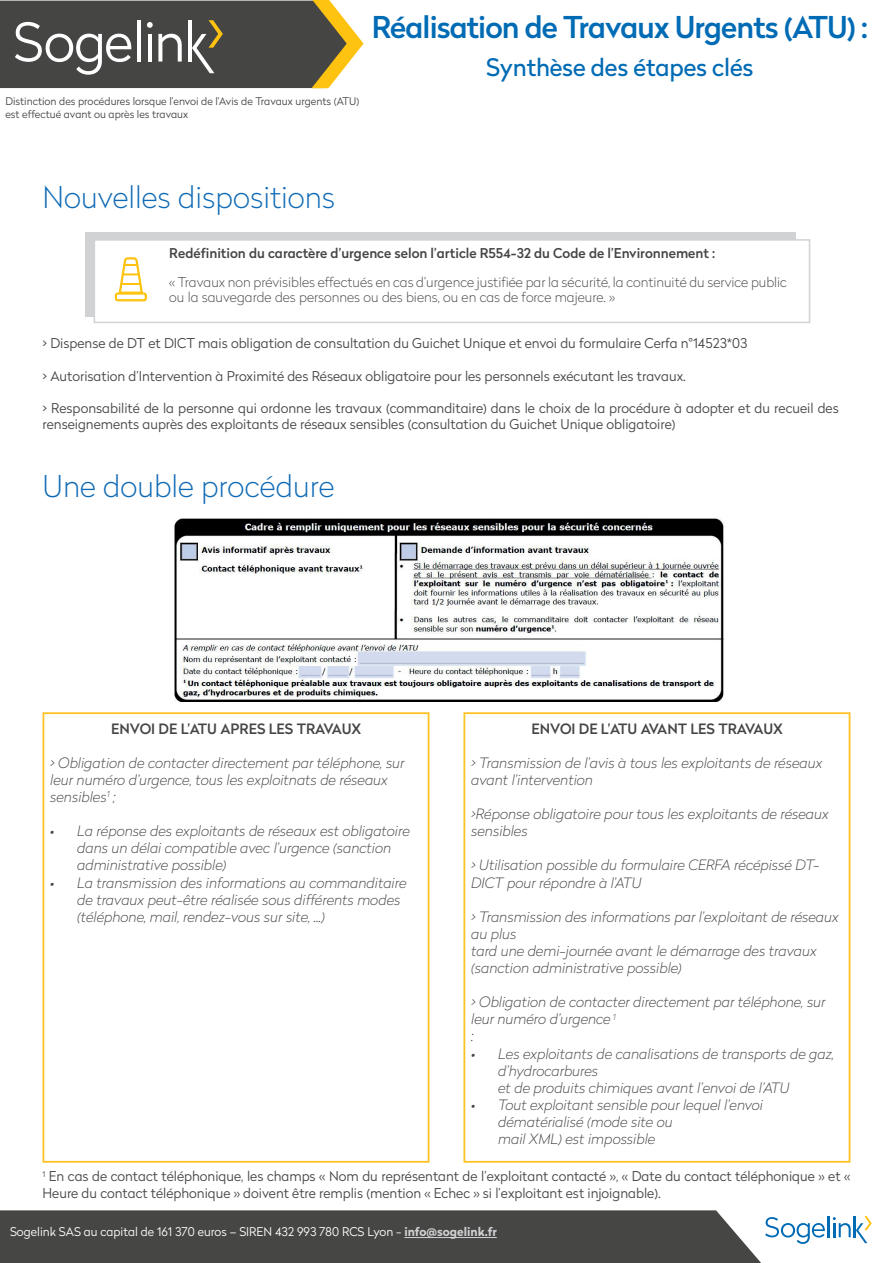
<style>
.page{position:relative;width:893px;height:1263px;background:#fff}
.page>*{position:absolute;margin:0;border:0;box-sizing:border-box;transform-origin:0 0}
.t1{font:100 30px "Radikal";color:#0f6ab5}
.t2{font:500 30px "Radikal";letter-spacing:-.03em;color:#006bb5}
.t3{font:24px "Radikal";letter-spacing:-.01em;color:#006bb5}
.t4{font:italic 100 14.25px/17.1px "Radikal";color:#454644}
.t5{font:500 14.25px "Radikal";color:#454644}
.t6{font:300 13.5px/16.2px "Radikal";color:#454644}
.t7{font:100 13.5px/14.7px "Radikal";color:#454644}
.t8{font:500 13.5px "Radikal";color:#454644}
.t9{font:300 12px "Radikal";color:#fff}
.t10{font:300 10.5px/12.6px "Radikal";color:#454644}
.s1{font-style:inherit}
.s2{font-weight:700;color:#d1d2d4}
</style>
<div class="page">
<div style="left:85px;top:233px;width:710px;height:84px;background:#d1d2d4"></div>
<div style="left:94px;top:239px;width:716px;height:84px;background:#fff;border:2px solid #d1d2d4"></div>
<svg style="left:114px;top:257px;width:33px;height:45px"></svg>
<hr style="left:827px;top:1216px;width:3px;height:21px;background:#006bb5">
<svg style="left:833px;top:1216px;width:39px;height:27px"></svg>
<svg style="left:0;top:1210px;width:825px;height:53px;background:#595a58"></svg>
<svg style="left:0;top:0;width:364px;height:88px;background:#656258"></svg>
<div style="left:463px;top:712px;width:387px;height:451px;border:2px solid #fec224"></div>
<div style="left:43px;top:712px;width:386px;height:451px;border:2px solid #fec224"></div>
<img style="left:174px;top:518px;width:550px;height:183px">
<p class="t10" style="left:5px;top:95px;width:355px">Distinction des procédures lorsque l’envoi de l’Avis de Travaux urgents (ATU) est effectué avant ou après les travaux</p>
<h1 class="t2" style="left:372px;top:6px;width:498px">Réalisation de Travaux Urgents (ATU) :</h1>
<h2 class="t3" style="left:486px;top:50px;width:269px">Synthèse des étapes clés</h2>
<h1 class="t1" style="left:43px;top:177px;width:294px">Nouvelles dispositions</h1>
<p class="t8" style="left:169px;top:243px;width:547px">Redéfinition du caractère d’urgence selon l’article R554-32 du Code de l’Environnement :</p>
<p class="t7" style="left:169px;top:275px;width:619px">« Travaux non prévisibles effectués en cas d’urgence justifiée par la sécurité, la continuité du service public ou la sauvegarde des personnes ou des biens, ou en cas de force majeure. »</p>
<p class="t6" style="left:43px;top:335px;width:706px">&gt; Dispense de DT et DICT mais obligation de consultation du Guichet Unique et envoi du formulaire Cerfa n°14523*03</p>
<p class="t6" style="left:43px;top:367px;width:645px">&gt; Autorisation d’Intervention à Proximité des Réseaux obligatoire pour les personnels exécutant les travaux.</p>
<p class="t6" style="left:43px;top:400px;width:798px">&gt; Responsabilité de la personne qui ordonne les travaux (commanditaire) dans le choix de la procédure à adopter et du recueil des renseignements auprès des exploitants de réseaux sensibles (consultation du Guichet Unique obligatoire)</p>
<h1 class="t1" style="left:43px;top:465px;width:293px">Une double procédure</h1>
<p class="t5" style="left:531px;top:718px;width:253px">ENVOI DE L’ATU AVANT LES TRAVAUX</p>
<p class="t4" style="left:471px;top:754px;width:353px">&gt; Transmission de l’avis à tous les exploitants de réseaux avant l’intervention</p>
<p class="t4" style="left:471px;top:805px;width:359px">&gt;Réponse obligatoire pour tous les exploitants de réseaux sensibles</p>
<p class="t4" style="left:471px;top:856px;width:350px">&gt; Utilisation possible du formulaire CERFA récépissé DT-<br>DICT pour répondre à l’ATU</p>
<p class="t4" style="left:471px;top:907px;width:369px">&gt; Transmission des informations par l’exploitant de réseaux au plus<br>tard une demi-journée avant le démarrage des travaux (sanction administrative possible)</p>
<p class="t4" style="left:471px;top:993px;width:356px">&gt; Obligation de contacter directement par téléphone, sur leur numéro d’urgence <sup>1<br></sup>:</p>
<p class="t4" style="left:498px;top:1044px;width:337px;text-indent:-27px">• Les exploitants de canalisations de transports de gaz, d’hydrocarbures<br>et de produits chimiques avant l’envoi de l’ATU</p>
<p class="t4" style="left:498px;top:1096px;width:266px;text-indent:-27px">• Tout exploitant sensible pour lequel l’envoi dématérialisé (mode site ou<br>mail XML) est impossible</p>
<p class="t6" style="left:43px;top:1168px;width:809px"><sup>1</sup> En cas de contact téléphonique, les champs « Nom du représentant de l’exploitant contacté », « Date du contact téléphonique » et «<br>Heure du contact téléphonique » doivent être remplis (mention « Echec » si l’exploitant est injoignable).</p>
<p class="t5" style="left:111px;top:718px;width:252px">ENVOI DE L’ATU APRES LES TRAVAUX</p>
<p class="t4" style="left:50px;top:754px;width:356px"><span class="s1">&gt;</span> Obligation de contacter directement par téléphone, sur leur numéro d’urgence, tous les exploitnats de réseaux sensibles<sup>1</sup> ;</p>
<p class="t4" style="left:77px;top:822px;width:334px;text-indent:-27px">• La réponse des exploitants de réseaux est obligatoire dans un délai compatible avec l’urgence (sanction administrative possible)</p>
<p class="t4" style="left:77px;top:873px;width:331px;text-indent:-27px">• La transmission des informations au commanditaire de travaux peut-être réalisée sous différents modes (téléphone, mail, rendez-vous sur site, ...)</p>
<p class="t9" style="left:10px;top:1223px;width:488px">Sogelink SAS au capital de 161 370 euros – SIREN 432 993 780 RCS Lyon - <span class="s2">info@sogelink.fr</span></p>
</div>
